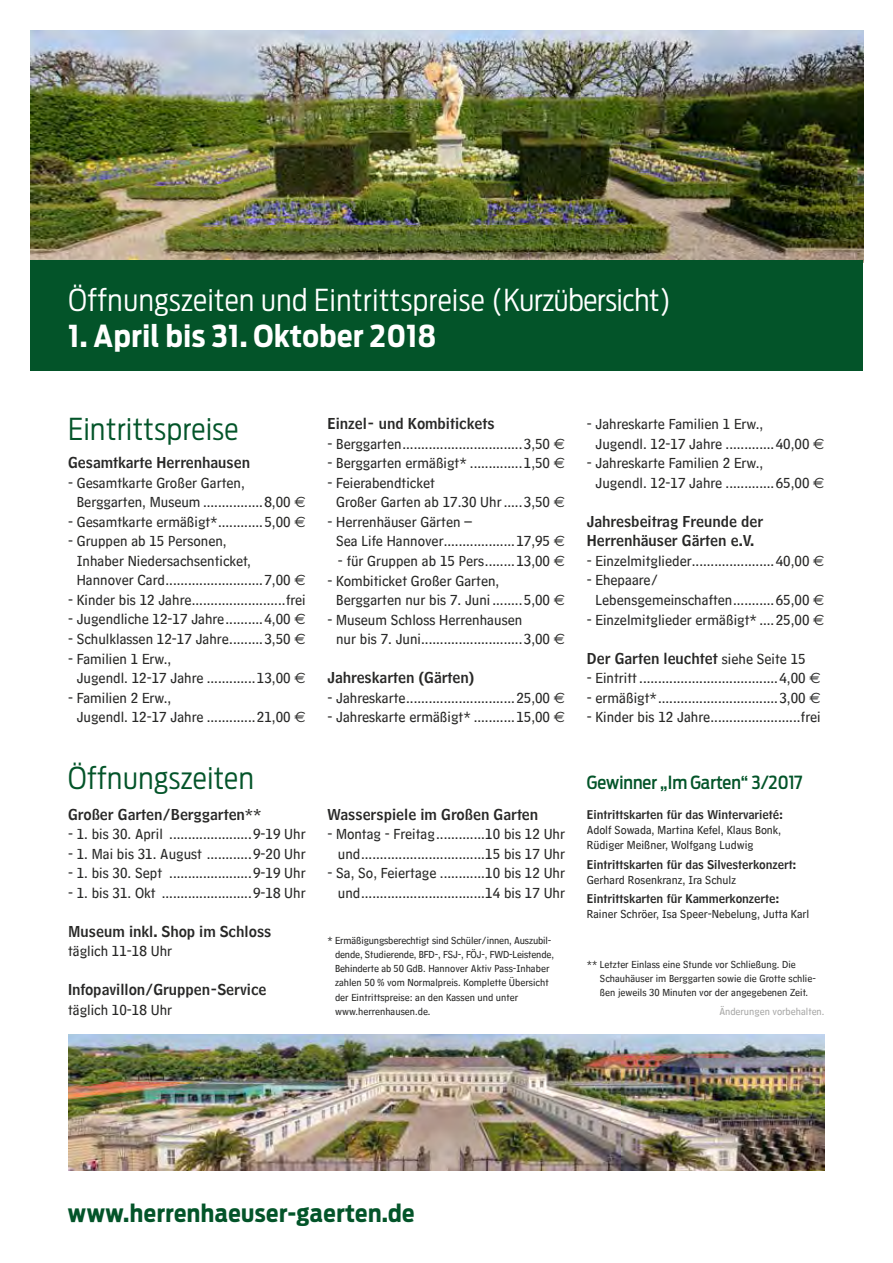
<style>
.page{position:relative;width:893px;height:1263px;background:#fff}
.page>*{position:absolute;margin:0;border:0;box-sizing:border-box;transform-origin:0 0}
.t1{font:300 30px "Antenna Cond";letter-spacing:.02em;color:#fff}
.t2{font:300 30px "Antenna Cond";letter-spacing:.02em;color:#035429}
.t3{font:700 30px "Antenna Cond";letter-spacing:.02em;color:#fff}
.t4{font:700 24px "Antenna Cond";letter-spacing:.02em;color:#035429}
.t5{font:500 18px "Antenna Cond";color:#035429}
.t6{font:15px/19.5px "Hannover Millennial Text";color:#282827}
.t7{font:15px/19.5px "Hannover Millennial Headline";color:#282827}
.t8{font:12px/15px "Hannover Millennial Text";color:#282827}
.t9{font:12px "Hannover Millennial Headline";color:#282827}
.t10{font:10.5px/14.2px "Hannover Millennial Text";color:#282827}
.t11{font:10.5px "Hannover Millennial Text";color:#a8a8a7}
.s1{font-family:"Euro Sans"}
.s2{font-family:"Hannover Millennial Text"}
</style>
<div class="page">
<img style="left:30px;top:30px;width:834px;height:1141px">
<h1 class="t1" style="left:68px;top:282px;width:604px">Öffnungszeiten und Eintrittspreise (Kurzübersicht)</h1>
<h1 class="t3" style="left:68px;top:318px;width:369px">1. April bis 31. Oktober 2018</h1>
<h1 class="t2" style="left:68px;top:411px;width:172px">Eintrittspreise</h1>
<p class="t7" style="left:68px;top:453px;width:184px">Gesamtkarte Herrenhausen</p>
<p class="t6" style="left:77px;top:473px;width:230px;text-indent:-9px">- Gesamtkarte Großer Garten,<br>Berggarten, Museum ................8,00 <span class="s1">€</span></p>
<p class="t6" style="left:68px;top:512px;width:239px">- Gesamtkarte ermäßigt*............5,00 <span class="s1">€</span></p>
<p class="t6" style="left:77px;top:532px;width:230px;text-indent:-9px">- Gruppen ab 15 Personen,<br>Inhaber Niedersachsenticket,<br>Hannover Card..........................7,00 <span class="s1">€</span></p>
<p class="t6" style="left:68px;top:590px;width:239px">- Kinder bis 12 Jahre.........................frei</p>
<p class="t6" style="left:68px;top:610px;width:239px">- Jugendliche 12-17 Jahre..........4,00 <span class="s1">€</span></p>
<p class="t6" style="left:68px;top:629px;width:239px">- Schulklassen 12-17 Jahre.........3,50 <span class="s1">€</span></p>
<p class="t6" style="left:77px;top:649px;width:230px;text-indent:-9px">- Familien 1 Erw.,<br>Jugendl. 12-17 Jahre .............13,00 <span class="s1">€</span></p>
<p class="t6" style="left:77px;top:688px;width:230px;text-indent:-9px">- Familien 2 Erw.,<br>Jugendl. 12-17 Jahre .............21,00 <span class="s1">€</span></p>
<h1 class="t2" style="left:68px;top:760px;width:187px">Öffnungszeiten</h1>
<p class="t7" style="left:68px;top:805px;width:195px">Großer Garten/Berggarten**</p>
<p class="t6" style="left:68px;top:825px;width:239px">- 1. bis 30. April ......................9-19 Uhr</p>
<p class="t6" style="left:68px;top:844px;width:239px">- 1. Mai bis 31. August ............9-20 Uhr</p>
<p class="t6" style="left:68px;top:864px;width:239px">- 1. bis 30. Sept ......................9-19 Uhr</p>
<p class="t6" style="left:68px;top:883px;width:239px">- 1. bis 31. Okt ........................9-18 Uhr</p>
<p class="t7" style="left:68px;top:922px;width:205px">Museum inkl. Shop im Schloss</p>
<p class="t6" style="left:68px;top:942px;width:106px">täglich 11-18 Uhr</p>
<p class="t7" style="left:68px;top:980px;width:200px">Infopavillon/Gruppen-Service</p>
<p class="t6" style="left:68px;top:1000px;width:106px">täglich 10-18 Uhr</p>
<p class="t7" style="left:327px;top:414px;width:169px">Einzel- und Kombitickets</p>
<p class="t6" style="left:327px;top:434px;width:239px">- Berggarten................................3,50 <span class="s1">€</span></p>
<p class="t6" style="left:327px;top:454px;width:239px">- Berggarten ermäßigt* ..............1,50 <span class="s1">€</span></p>
<p class="t6" style="left:336px;top:473px;width:230px;text-indent:-9px">- Feierabendticket<br>Großer Garten ab 17.30 Uhr.....3,50 <span class="s1">€</span></p>
<p class="t6" style="left:336px;top:512px;width:230px;text-indent:-9px">- Herrenhäuser Gärten –<br>Sea Life Hannover...................17,95 <span class="s1">€</span></p>
<p class="t6" style="left:338px;top:551px;width:229px">- für Gruppen ab 15 Pers........13,00 <span class="s1">€</span></p>
<p class="t6" style="left:336px;top:571px;width:230px;text-indent:-9px">- Kombiticket Großer Garten,<br>Berggarten nur bis 7. Juni ........5,00 <span class="s1">€</span></p>
<p class="t6" style="left:336px;top:610px;width:230px;text-indent:-9px">- Museum Schloss Herrenhausen<br>nur bis 7. Juni...........................3,00 <span class="s1">€</span></p>
<p class="t7" style="left:327px;top:668px;width:149px">Jahreskarten (Gärten)</p>
<p class="t6" style="left:327px;top:688px;width:239px">- Jahreskarte.............................25,00 <span class="s1">€</span></p>
<p class="t6" style="left:327px;top:708px;width:239px">- Jahreskarte ermäßigt* ...........15,00 <span class="s1">€</span></p>
<p class="t7" style="left:327px;top:805px;width:212px">Wasserspiele im Großen Garten</p>
<p class="t6" style="left:327px;top:825px;width:239px;text-align:right">- Montag - Freitag.............10 bis 12 Uhr und.................................15 bis 17 Uhr</p>
<p class="t6" style="left:327px;top:864px;width:239px;text-align:right">- Sa, So, Feiertage ............10 bis 12 Uhr und.................................14 bis 17 Uhr</p>
<p class="t10" style="left:335px;top:933px;width:220px;text-indent:-8px">* Ermäßigungsberechtigt sind Schüler/innen, Auszubil&shy;dende, Studierende, BFD-, FSJ-, FÖJ-, FWD-Leistende, Behinderte ab 50 GdB. Hannover Aktiv Pass-Inhaber zahlen 50 % vom Normalpreis. Komplette Übersicht der Eintrittspreise: an den Kassen und unter www.herrenhausen.de.</p>
<p class="t6" style="left:596px;top:415px;width:230px;text-indent:-9px">- Jahreskarte Familien 1 Erw.,<br>Jugendl. 12-17 Jahre .............40,00 <span class="s1">€</span></p>
<p class="t6" style="left:596px;top:454px;width:230px;text-indent:-9px">- Jahreskarte Familien 2 Erw.,<br>Jugendl. 12-17 Jahre .............65,00 <span class="s1">€</span></p>
<p class="t7" style="left:587px;top:512px;width:178px">Jahresbeitrag Freunde der<br>Herrenhäuser Gärten e.V.</p>
<p class="t6" style="left:587px;top:551px;width:239px">- Einzelmitglieder......................40,00 <span class="s1">€</span></p>
<p class="t6" style="left:596px;top:571px;width:230px;text-indent:-9px">- Ehepaare/<br>Lebensgemeinschaften...........65,00 <span class="s1">€</span></p>
<p class="t6" style="left:587px;top:610px;width:239px">- Einzelmitglieder ermäßigt* ....25,00 <span class="s1">€</span></p>
<p class="t7" style="left:587px;top:648px;width:220px">Der Garten leuchtet <span class="s2">siehe Seite 15</span></p>
<p class="t6" style="left:587px;top:668px;width:235px">- Eintritt.....................................4,00 <span class="s1">€</span></p>
<p class="t6" style="left:587px;top:688px;width:235px">- ermäßigt*................................3,00 <span class="s1">€</span></p>
<p class="t6" style="left:587px;top:707px;width:235px">- Kinder bis 12 Jahre........................frei</p>
<p class="t5" style="left:587px;top:772px;width:217px">Gewinner „Im Garten“ 3/2017</p>
<p class="t9" style="left:587px;top:808px;width:198px">Eintrittskarten für das Wintervarieté:</p>
<p class="t8" style="left:587px;top:823px;width:196px">Adolf Sowada, Martina Kefel, Klaus Bonk,<br>Rüdiger Meißner, Wolfgang Ludwig</p>
<p class="t9" style="left:587px;top:857px;width:211px">Eintrittskarten für das Silvesterkonzert:</p>
<p class="t8" style="left:587px;top:872px;width:151px">Gerhard Rosenkranz, Ira Schulz</p>
<p class="t9" style="left:587px;top:891px;width:194px">Eintrittskarten für Kammerkonzerte:</p>
<p class="t8" style="left:587px;top:907px;width:224px">Rainer Schröer, Isa Speer-Nebelung, Jutta Karl</p>
<p class="t10" style="left:600px;top:957px;width:217px;text-indent:-13px">** Letzter Einlass eine Stunde vor Schließung. Die<br>Schauhäuser im Berggarten sowie die Grotte schlie&shy;ßen jeweils 30 Minuten vor der angegebenen Zeit.</p>
<p class="t11" style="left:719px;top:1005px;width:107px">Änderungen vorbehalten.</p>
<h2 class="t4" style="left:68px;top:1199px;width:348px">www.herrenhaeuser-gaerten.de</h2>
</div>
